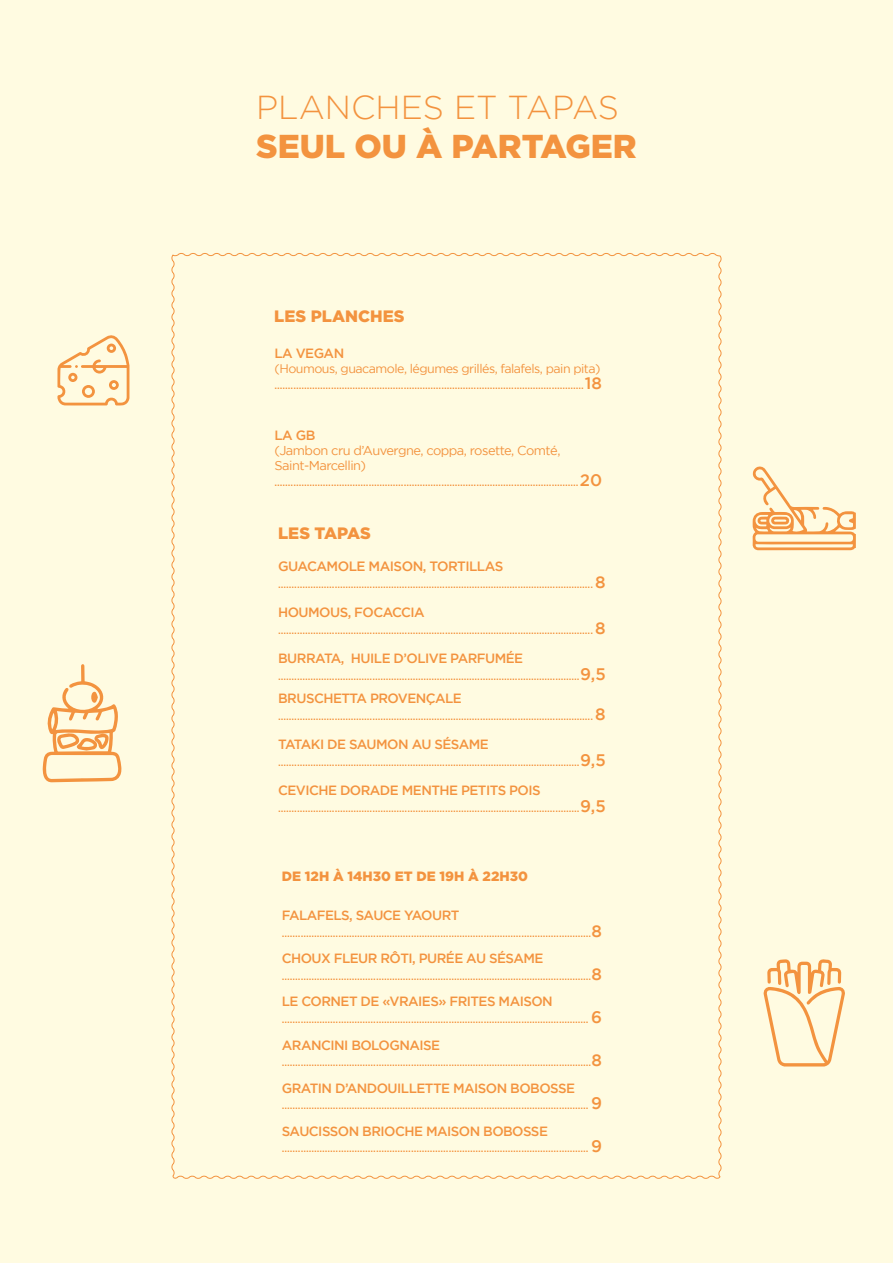
<style>
.page{position:relative;width:893px;height:1263px;background:#fffbe1}
.page>*{position:absolute;margin:0;border:0;box-sizing:border-box;transform-origin:0 0}
.t1{font:300 33.15px/39.8px "Gotham";color:#f3933f}
.t2{font:900 16.5px "Gotham";color:#f3933f}
.t3{font:500 13.5px "Gotham";letter-spacing:-.04em;color:#f3933f}
.t4{font:900 13.5px "Gotham";color:#f3933f}
.t5{font:500 13.35px "Gotham";letter-spacing:-.04em;color:#f3933f}
.t6{font:12.9px/14.9px "Gotham";letter-spacing:-.04em;color:#f3933f}
.t7{font:12.45px "Gotham";letter-spacing:-.04em;color:#f3933f}
.t8{font:500 10.05px "Gotham";color:#f3933f}
.s1{font-weight:900}
.s2{font-size:16.65px}
</style>
<div class="page">
<svg style="left:171px;top:253px;width:551px;height:926px"></svg>
<svg style="left:752px;top:466px;width:104px;height:84px"></svg>
<svg style="left:43px;top:664px;width:79px;height:118px"></svg>
<svg style="left:763px;top:959px;width:82px;height:107px"></svg>
<svg style="left:57px;top:335px;width:72px;height:71px"></svg>
<p class="t1" style="left:256px;top:86px;width:382px">PLANCHES ET TAPAS<br><span class="s1">SEUL OU À PARTAGER</span></p>
<p class="t2" style="left:274px;top:307px;width:132px">LES PLANCHES</p>
<p class="t5" style="left:274px;top:346px;width:71px">LA VEGAN</p>
<p class="t7" style="left:274px;top:362px;width:328px">(Houmous, guacamole, légumes grillés, falafels, pain pita)</p>
<p class="t8" style="left:274px;top:380px;width:329px">...................................................................................................................<span class="s2">18</span></p>
<p class="t5" style="left:274px;top:428px;width:42px">LA GB</p>
<p class="t6" style="left:274px;top:443px;width:288px">(Jambon cru d’Auvergne, coppa, rosette, Comté,<br>Saint-Marcellin)</p>
<p class="t8" style="left:274px;top:477px;width:329px">.................................................................................................................<span class="s2">20</span></p>
<p class="t2" style="left:278px;top:524px;width:94px">LES TAPAS</p>
<p class="t3" style="left:278px;top:559px;width:227px">GUACAMOLE MAISON, TORTILLAS</p>
<p class="t8" style="left:278px;top:578px;width:329px">..................................................................................................................... <span class="s2">8</span></p>
<p class="t5" style="left:278px;top:605px;width:148px">HOUMOUS, FOCACCIA</p>
<p class="t8" style="left:278px;top:624px;width:329px">..................................................................................................................... <span class="s2">8</span></p>
<p class="t5" style="left:278px;top:651px;width:247px">BURRATA, HUILE D’OLIVE PARFUMÉE</p>
<p class="t8" style="left:278px;top:670px;width:329px">................................................................................................................<span class="s2">9,5</span></p>
<p class="t5" style="left:278px;top:691px;width:185px">BRUSCHETTA PROVENÇALE</p>
<p class="t8" style="left:278px;top:710px;width:329px">..................................................................................................................... <span class="s2">8</span></p>
<p class="t5" style="left:278px;top:737px;width:212px">TATAKI DE SAUMON AU SÉSAME</p>
<p class="t8" style="left:278px;top:756px;width:329px">................................................................................................................<span class="s2">9,5</span></p>
<p class="t5" style="left:278px;top:783px;width:264px">CEVICHE DORADE MENTHE PETITS POIS</p>
<p class="t8" style="left:278px;top:802px;width:329px">................................................................................................................<span class="s2">9,5</span></p>
<p class="t4" style="left:282px;top:869px;width:248px">DE 12H À 14H30 ET DE 19H À 22H30</p>
<p class="t5" style="left:282px;top:908px;width:179px">FALAFELS, SAUCE YAOURT</p>
<p class="t8" style="left:282px;top:927px;width:322px">...................................................................................................................<span class="s2">8</span></p>
<p class="t5" style="left:282px;top:951px;width:263px">CHOUX FLEUR RÔTI, PURÉE AU SÉSAME</p>
<p class="t8" style="left:282px;top:970px;width:322px">...................................................................................................................<span class="s2">8</span></p>
<p class="t5" style="left:282px;top:994px;width:273px">LE CORNET DE «VRAIES» FRITES MAISON</p>
<p class="t8" style="left:282px;top:1013px;width:322px">.................................................................................................................. <span class="s2">6</span></p>
<p class="t5" style="left:282px;top:1037px;width:160px">ARANCINI BOLOGNAISE</p>
<p class="t8" style="left:282px;top:1057px;width:322px">...................................................................................................................<span class="s2">8</span></p>
<p class="t5" style="left:282px;top:1080px;width:295px">GRATIN D’ANDOUILLETTE MAISON BOBOSSE</p>
<p class="t8" style="left:282px;top:1100px;width:322px">.................................................................................................................. <span class="s2">9</span></p>
<p class="t5" style="left:282px;top:1123px;width:268px">SAUCISSON BRIOCHE MAISON BOBOSSE</p>
<p class="t8" style="left:282px;top:1143px;width:322px">.................................................................................................................. <span class="s2">9</span></p>
</div>
